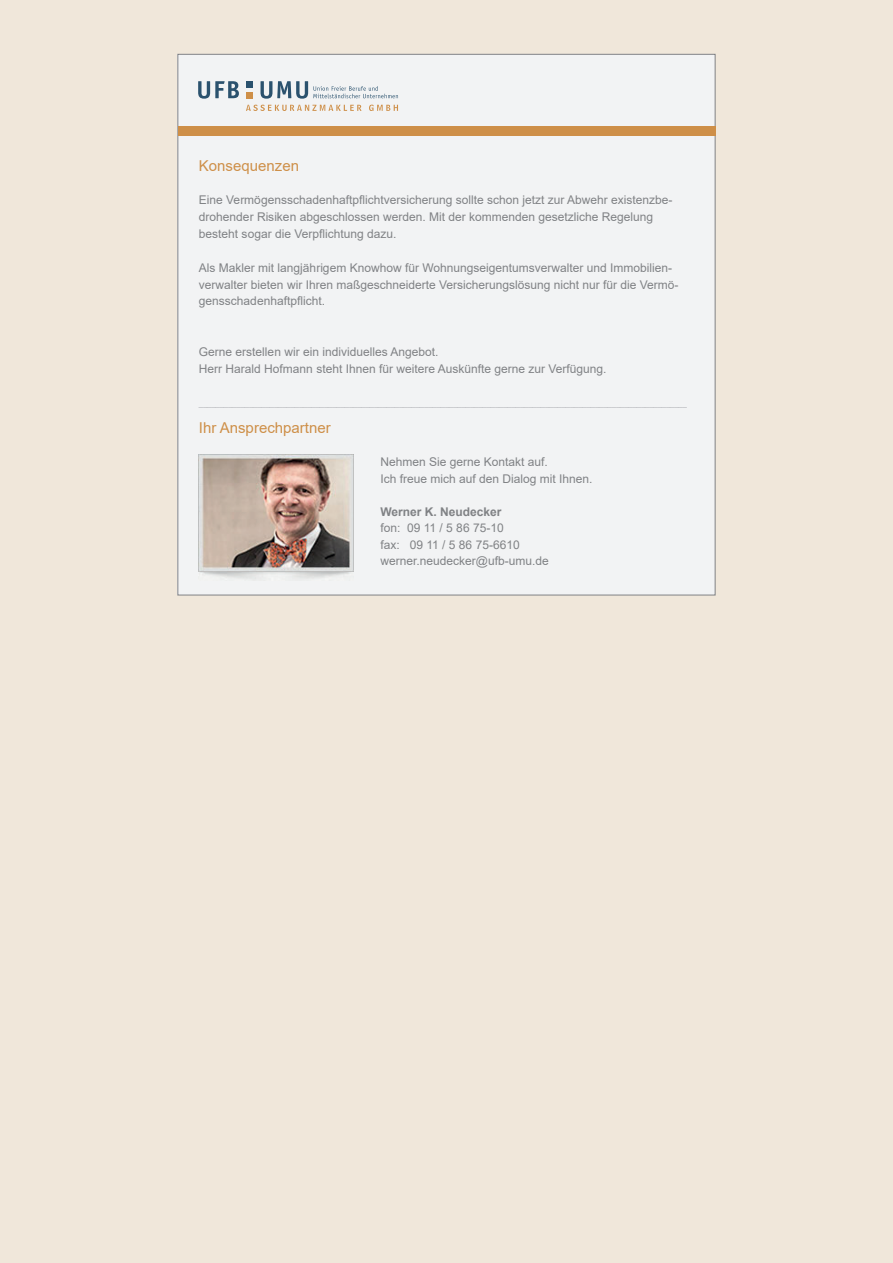
<style>
.page{position:relative;width:893px;height:1263px;background:#f0e7da}
.page>*{position:absolute;margin:0;border:0;box-sizing:border-box;transform-origin:0 0}
.t1{font:15px "Arial";color:#ce8f48}
.t2{font:12px/16.8px "Arial";color:#808285}
.t3{font:700 12px "Arial";color:#808285}
.t4{font:7.5px "Arial";color:#a8a9ad}
</style>
<div class="page">
<div style="left:178px;top:54px;width:537px;height:541px;background:#f2f3f4"></div>
<div style="left:246px;top:81px;width:6px;height:7px;background:#2b526e"></div>
<svg style="left:198px;top:81px;width:41px;height:18px"></svg>
<svg style="left:246px;top:105px;width:116px;height:6px"></svg>
<svg style="left:369px;top:105px;width:29px;height:6px"></svg>
<svg style="left:246px;top:92px;width:6px;height:6px"></svg>
<svg style="left:260px;top:81px;width:138px;height:18px"></svg>
<div style="left:178px;top:126px;width:537px;height:9px;background:#ce8f48"></div>
<img style="left:199px;top:454px;width:155px;height:126px">
<p class="t1" style="left:199px;top:155px;width:102px">Konsequenzen</p>
<p class="t2" style="left:199px;top:192px;width:475px">Eine Vermögensschadenhaftpflichtversicherung sollte schon jetzt zur Abwehr existenzbe&shy;drohender Risiken abgeschlossen werden. Mit der kommenden gesetzliche Regelung besteht sogar die Verpflichtung dazu.</p>
<p class="t2" style="left:199px;top:259px;width:481px">Als Makler mit langjährigem Knowhow für Wohnungseigentumsverwalter und Immobilien&shy;verwalter bieten wir Ihren maßgeschneiderte Versicherungslösung nicht nur für die Vermö&shy;gensschadenhaftpflicht.</p>
<p class="t2" style="left:199px;top:343px;width:409px">Gerne erstellen wir ein individuelles Angebot.<br>Herr Harald Hofmann steht Ihnen für weitere Auskünfte gerne zur Verfügung.</p>
<p class="t4" style="left:199px;top:399px;width:489px">_____________________________________________________________________________________________________________________</p>
<p class="t1" style="left:199px;top:418px;width:133px">Ihr Ansprechpartner</p>
<p class="t2" style="left:380px;top:454px;width:214px">Nehmen Sie gerne Kontakt auf.<br>Ich freue mich auf den Dialog mit Ihnen.</p>
<p class="t3" style="left:380px;top:503px;width:123px">Werner K. Neudecker</p>
<p class="t2" style="left:380px;top:520px;width:170px">fon: 09 11 / 5 86 75-10<br>fax: 09 11 / 5 86 75-6610 werner.neudecker@ufb-umu.de</p>
</div>
